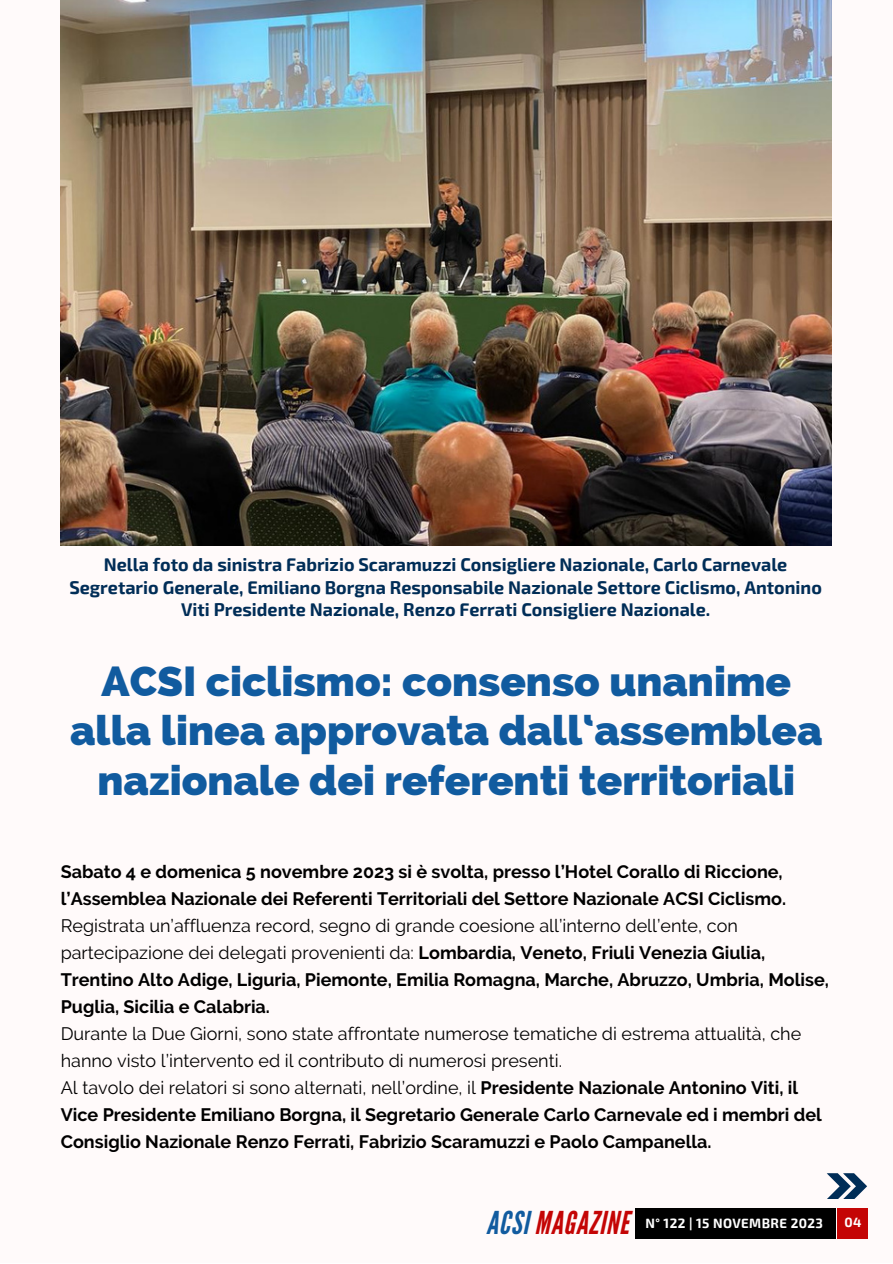
<style>
.page{position:relative;width:893px;height:1264px;background:#fff}
.page>*{position:absolute;margin:0;border:0;box-sizing:border-box;transform-origin:0 0}
.t1{font:800 42px/49.5px "Raleway";color:#115b9f;text-align:center}
.t2{font:italic 31.5px "League Gothic";letter-spacing:.03em;color:#c40505}
.t3{font:700 18px/27px "Raleway";color:#000}
.t4{font:700 18px/22.5px "Exo 2";color:#002d57;text-align:center}
.t5{font:18px/27px "Raleway";color:#000}
.t6{font:700 13.2px "Exo 2";letter-spacing:.03em;color:#fff}
.s1{font-weight:400}
.s2{color:#115b9f}
</style>
<div class="page">
<div style="left:0;top:0;width:892px;height:1262px;background:#fffafa"></div>
<div style="left:635px;top:1208px;width:201px;height:31px;background:#000"></div>
<div style="left:836px;top:1208px;width:31px;height:31px;background:#c40505"></div>
<img style="left:61px;top:0;width:770px;height:545px">
<svg style="left:826px;top:1173px;width:41px;height:25px"></svg>
<p class="t4" style="left:69px;top:552px;width:754px">Nella foto da sinistra Fabrizio Scaramuzzi Consigliere Nazionale, Carlo Carnevale<br>Segretario Generale, Emiliano Borgna Responsabile Nazionale Settore Ciclismo, Antonino<br>Viti Presidente Nazionale, Renzo Ferrati Consigliere Nazionale.</p>
<p class="t1" style="left:102px;top:656px;width:691px">ACSI ciclismo: consenso unanime</p>
<p class="t1" style="left:70px;top:705px;width:753px">alla linea approvata dall‘assemblea nazionale dei referenti territoriali</p>
<p class="t3" style="left:61px;top:858px;width:727px">Sabato 4 e domenica 5 novembre 2023 si è svolta, presso l’Hotel Corallo di Riccione, l’Assemblea Nazionale dei Referenti Territoriali del Settore Nazionale ACSI Ciclismo.</p>
<p class="t3" style="left:61px;top:912px;width:769px"><span class="s1">Registrata un’affluenza record, segno di grande coesione all’interno dell’ente, con partecipazione dei delegati provenienti da:</span> Lombardia, Veneto, Friuli Venezia Giulia, Trentino Alto Adige, Liguria, Piemonte, Emilia Romagna, Marche, Abruzzo, Umbria, Molise, Puglia, Sicilia e Calabria.</p>
<p class="t5" style="left:61px;top:1020px;width:742px">Durante la Due Giorni, sono state affrontate numerose tematiche di estrema attualità, che hanno visto l’intervento ed il contributo di numerosi presenti.</p>
<p class="t3" style="left:61px;top:1074px;width:762px"><span class="s1">Al tavolo dei relatori si sono alternati, nell’ordine, il</span> Presidente Nazionale Antonino Viti, il<br>Vice Presidente Emiliano Borgna, il Segretario Generale Carlo Carnevale ed i membri del<br>Consiglio Nazionale Renzo Ferrati, Fabrizio Scaramuzzi e Paolo Campanella.</p>
<p class="t2" style="left:486px;top:1204px;width:144px"><span class="s2">ACSI</span> MAGAZINE</p>
<p class="t6" style="left:645px;top:1214px;width:179px">N° 122 | 15 NOVEMBRE 2023</p>
<p class="t6" style="left:844px;top:1213px;width:19px">04</p>
</div>
